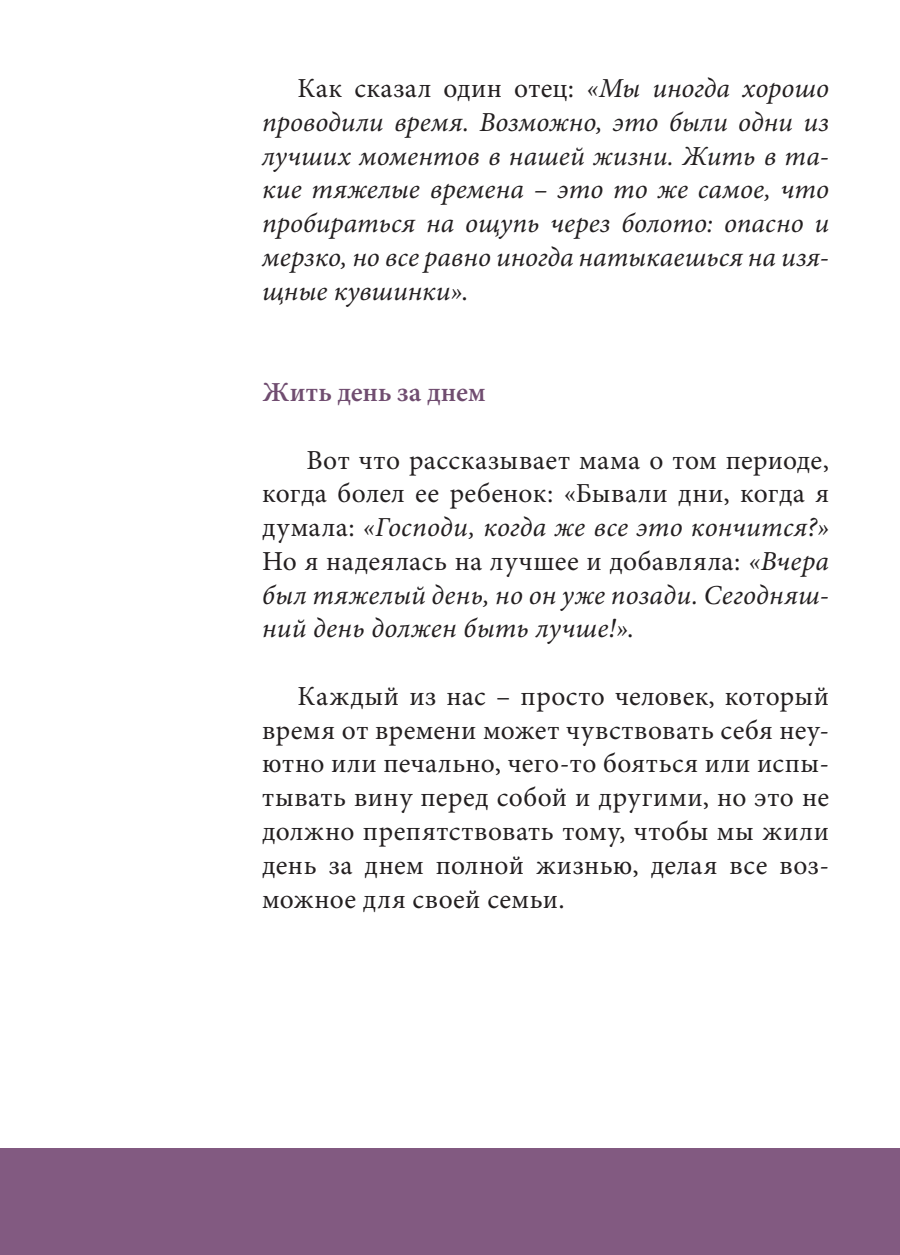
<style>
.page{position:relative;width:900px;height:1255px;background:#fff}
.page>*{position:absolute;margin:0;border:0;box-sizing:border-box;transform-origin:0 0}
.text{font:27.5px/33.8px "Minion Pro";letter-spacing:.015em;color:#231f20;text-align:justify}
.text-2{font:italic 27.5px/33.8px "Minion Pro";color:#231f20;text-align:justify}
.text_oblozh{font:600 27.5px "Minion Pro";letter-spacing:.005em;color:#704d70}
.s1{font-style:normal}
.s2{font-style:italic}
</style>
<div class="page">
<div style="left:0;top:1148px;width:900px;height:106px;background:#825a81"></div>
<p class="text-2" style="left:262px;top:71px;width:568px;text-indent:35px"><span class="s1">Как сказал один отец:</span> «Мы иногда хорошо проводили время. Возможно, это были одни из лучших моментов в нашей жизни. Жить в та&shy;кие тяжелые времена – это то же самое, что пробираться на ощупь через болото: опасно и мерзко, но все равно иногда натыкаешься на изя&shy;щные кувшинки»<span class="s1">.</span></p>
<p class="text_oblozh" style="left:263px;top:373px;width:225px">Жить день за днем</p>
<p class="text" style="left:262px;top:443px;width:568px;text-indent:44px">Вот что рассказывает мама о том периоде, когда болел ее ребенок: «Бывали дни, когда я думала: <span class="s2">«Господи, когда же все это кончится?» </span>Но я надеялась на лучшее и добавляла: <span class="s2">«Вчера был тяжелый день, но он уже позади. Сегодняш&shy;ний день должен быть лучше!»</span>.</p>
<p class="text" style="left:262px;top:679px;width:568px;text-indent:35px">Каждый из нас – просто человек, который время от времени может чувствовать себя неу&shy;ютно или печально, чего-то бояться или испы&shy;тывать вину перед собой и другими, но это не должно препятствовать тому, чтобы мы жили день за днем полной жизнью, делая все воз&shy;можное для своей семьи.</p>
</div>
